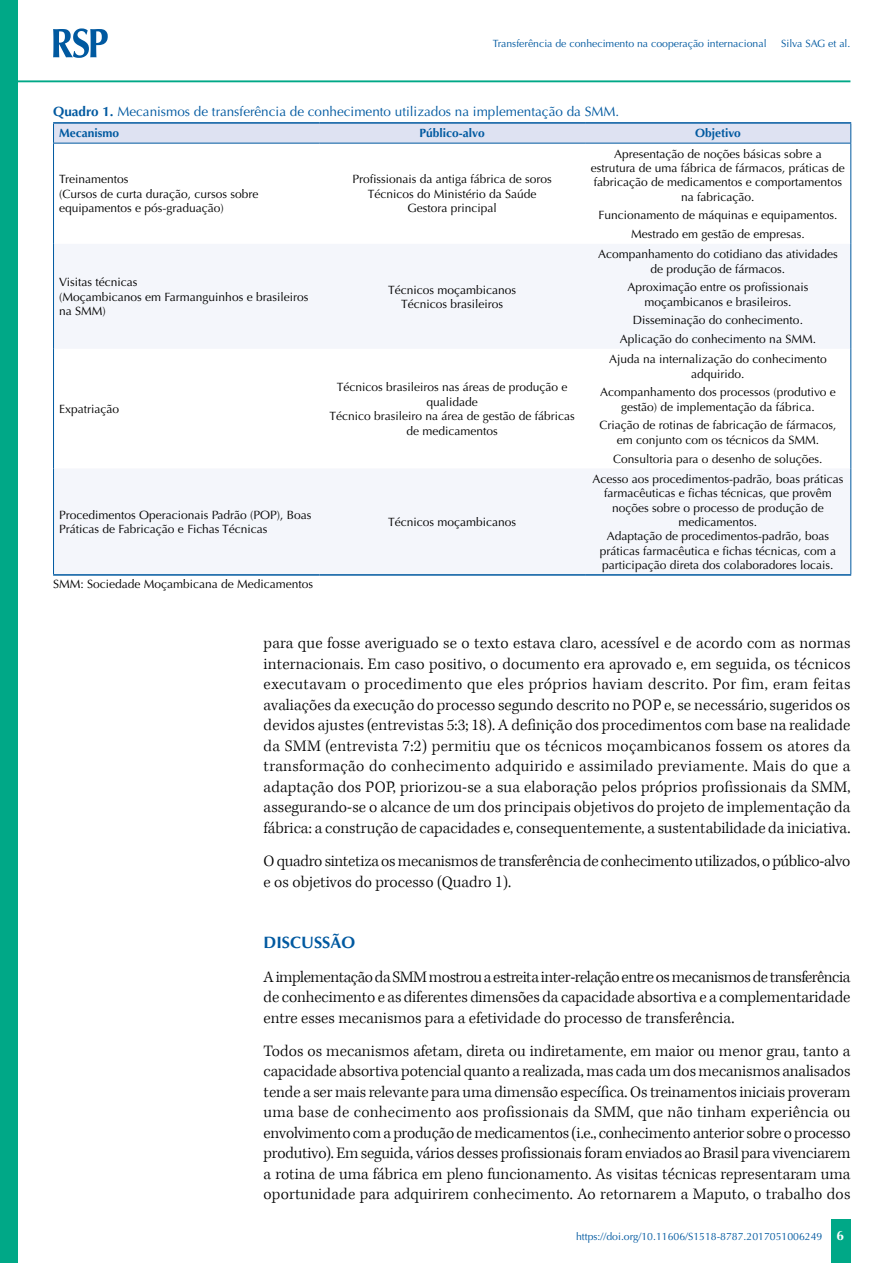
<style>
.page{position:relative;width:893px;height:1263px;background:#fff}
.page>*{position:absolute;margin:0;border:0;box-sizing:border-box;transform-origin:0 0}
.t1{font:300 16.5px/20.5px "Kepler Std";letter-spacing:-.005em;color:#000;text-align:justify}
.t2{font:700 16.5px "Optima";color:#0059a0}
.t3{font:13.5px "Optima";color:#0059a0}
.t4{font:700 13.5px "Optima";color:#fff}
.t5{font:12px/14.4px "Optima";color:#000;text-align:center}
.t6{font:700 12px "Optima";color:#0059a0}
.t7{font:10.5px "Optima";color:#0059a0}
.s1{font-weight:700}
</style>
<div class="page">
<div style="left:831px;top:1220px;width:20px;height:43px;background:#00a887"></div>
<div style="left:0;top:0;width:18px;height:1263px;background:#00a887"></div>
<svg style="left:53px;top:28px;width:55px;height:30px"></svg>
<hr style="left:18px;top:80px;width:832px;height:2px;background:#00a887">
<div style="left:54px;top:244px;width:796px;height:330px;background:#f4f6fb"></div>
<svg style="left:54px;top:349px;width:796px;height:119px"></svg>
<hr style="left:53px;top:122px;width:266px;height:2px;background:#0059a0">
<hr style="left:319px;top:122px;width:266px;height:2px;background:#0059a0">
<hr style="left:585px;top:122px;width:266px;height:2px;background:#0059a0">
<hr style="left:53px;top:143px;width:266px;height:1px;background:#0059a0">
<hr style="left:319px;top:143px;width:266px;height:1px;background:#0059a0">
<hr style="left:585px;top:143px;width:266px;height:1px;background:#0059a0">
<hr style="left:53px;top:574px;width:266px;height:2px;background:#0059a0">
<hr style="left:319px;top:574px;width:266px;height:2px;background:#0059a0">
<hr style="left:585px;top:574px;width:266px;height:2px;background:#0059a0">
<svg style="left:53px;top:123px;width:798px;height:20px;background:#d1daed"></svg>
<hr style="left:53px;top:143px;width:1px;height:101px;background:#0059a0">
<hr style="left:850px;top:143px;width:1px;height:101px;background:#0059a0">
<hr style="left:53px;top:244px;width:1px;height:105px;background:#0059a0">
<hr style="left:850px;top:244px;width:1px;height:105px;background:#0059a0">
<hr style="left:53px;top:349px;width:1px;height:119px;background:#0059a0">
<hr style="left:850px;top:349px;width:1px;height:119px;background:#0059a0">
<hr style="left:53px;top:468px;width:1px;height:106px;background:#0059a0">
<hr style="left:850px;top:468px;width:1px;height:106px;background:#0059a0">
<p class="t7" style="left:493px;top:37px;width:275px">Transferência de conhecimento na cooperação internacional</p>
<p class="t7" style="left:781px;top:37px;width:71px">Silva SAG et al.</p>
<p class="t3" style="left:53px;top:104px;width:568px"><span class="s1">Quadro 1.</span> Mecanismos de transferência de conhecimento utilizados na implementação da SMM.</p>
<p class="t6" style="left:59px;top:126px;width:62px">Mecanismo</p>
<p class="t6" style="left:420px;top:126px;width:67px">Público-alvo</p>
<p class="t6" style="left:695px;top:126px;width:47px">Objetivo</p>
<p class="t5" style="left:59px;top:172px;width:201px;text-align:left">Treinamentos<br>(Cursos de curta duração, cursos sobre equipamentos e pós-graduação)</p>
<p class="t5" style="left:352px;top:172px;width:201px">Profissionais da antiga fábrica de soros<br>Técnicos do Ministério da Saúde<br>Gestora principal</p>
<p class="t5" style="left:591px;top:147px;width:255px">Apresentação de noções básicas sobre a estrutura de uma fábrica de fármacos, práticas de fabricação de medicamentos e comportamentos na fabricação.</p>
<p class="t5" style="left:599px;top:206px;width:240px;line-height:18.6px">Funcionamento de máquinas e equipamentos.<br>Mestrado em gestão de empresas.</p>
<p class="t5" style="left:59px;top:275px;width:251px;text-align:left">Visitas técnicas<br>(Moçambicanos em Farmanguinhos e brasileiros na SMM)</p>
<p class="t5" style="left:388px;top:282px;width:130px">Técnicos moçambicanos<br>Técnicos brasileiros</p>
<p class="t5" style="left:59px;top:402px;width:62px">Expatriação</p>
<p class="t5" style="left:330px;top:380px;width:247px">Técnicos brasileiros nas áreas de produção e qualidade<br>Técnico brasileiro na área de gestão de fábricas de medicamentos</p>
<p class="t5" style="left:59px;top:508px;width:254px;text-align:left">Procedimentos Operacionais Padrão (POP), Boas<br>Práticas de Fabricação e Fichas Técnicas</p>
<p class="t5" style="left:388px;top:515px;width:130px">Técnicos moçambicanos</p>
<p class="t5" style="left:53px;top:577px;width:262px">SMM: Sociedade Moçambicana de Medicamentos</p>
<p class="t5" style="left:598px;top:247px;width:241px">Acompanhamento do cotidiano das atividades de produção de fármacos.</p>
<p class="t5" style="left:628px;top:280px;width:182px">Aproximação entre os profissionais moçambicanos e brasileiros.</p>
<p class="t5" style="left:620px;top:311px;width:198px;line-height:18.6px">Disseminação do conhecimento.<br>Aplicação do conhecimento na SMM.</p>
<p class="t5" style="left:609px;top:352px;width:219px">Ajuda na internalização do conhecimento adquirido.</p>
<p class="t5" style="left:600px;top:385px;width:237px">Acompanhamento dos processos (produtivo e gestão) de implementação da fábrica.</p>
<p class="t5" style="left:600px;top:418px;width:238px">Criação de rotinas de fabricação de fármacos, em conjunto com os técnicos da SMM.</p>
<p class="t5" style="left:613px;top:451px;width:211px">Consultoria para o desenho de soluções.</p>
<p class="t5" style="left:593px;top:472px;width:252px">Acesso aos procedimentos-padrão, boas práticas farmacêuticas e fichas técnicas, que provêm noções sobre o processo de produção de medicamentos.<br>Adaptação de procedimentos-padrão, boas práticas farmacêutica e fichas técnicas, com a participação direta dos colaboradores locais.</p>
<p class="t1" style="left:264px;top:633px;width:588px">para que fosse averiguado se o texto estava claro, acessível e de acordo com as normas internacionais. Em caso positivo, o documento era aprovado e, em seguida, os técnicos executavam o procedimento que eles próprios haviam descrito. Por fim, eram feitas avaliações da execução do processo segundo descrito no POP e, se necessário, sugeridos os devidos ajustes (entrevistas 5:3; 18). A definição dos procedimentos com base na realidade da SMM (entrevista 7:2) permitiu que os técnicos moçambicanos fossem os atores da transformação do conhecimento adquirido e assimilado previamente. Mais do que a adaptação dos POP, priorizou-se a sua elaboração pelos próprios profissionais da SMM, assegurando-se o alcance de um dos principais objetivos do projeto de implementação da fábrica: a construção de capacidades e, consequentemente, a sustentabilidade da iniciativa.</p>
<p class="t1" style="left:264px;top:851px;width:588px">O quadro sintetiza os mecanismos de transferência de conhecimento utilizados, o público-alvo e os objetivos do processo (Quadro 1).</p>
<p class="t2" style="left:264px;top:933px;width:93px">DISCUSSÃO</p>
<p class="t1" style="left:264px;top:967px;width:588px">A implementação da SMM mostrou a estreita inter-relação entre os mecanismos de transferência de conhecimento e as diferentes dimensões da capacidade absortiva e a complementaridade entre esses mecanismos para a efetividade do processo de transferência.</p>
<p class="t1" style="left:264px;top:1041px;width:588px">Todos os mecanismos afetam, direta ou indiretamente, em maior ou menor grau, tanto a capacidade absortiva potencial quanto a realizada, mas cada um dos mecanismos analisados tende a ser mais relevante para uma dimensão específica. Os treinamentos iniciais proveram uma base de conhecimento aos profissionais da SMM, que não tinham experiência ou envolvimento com a produção de medicamentos (i.e., conhecimento anterior sobre o processo produtivo). Em seguida, vários desses profissionais foram enviados ao Brasil para vivenciarem a rotina de uma fábrica em pleno funcionamento. As visitas técnicas representaram uma oportunidade para adquirirem conhecimento. Ao retornarem a Maputo, o trabalho dos</p>
<p class="t7" style="left:576px;top:1230px;width:248px">https://doi.org/10.11606/S1518-8787.2017051006249</p>
<p class="t4" style="left:836px;top:1227px;width:9px">6</p>
</div>
